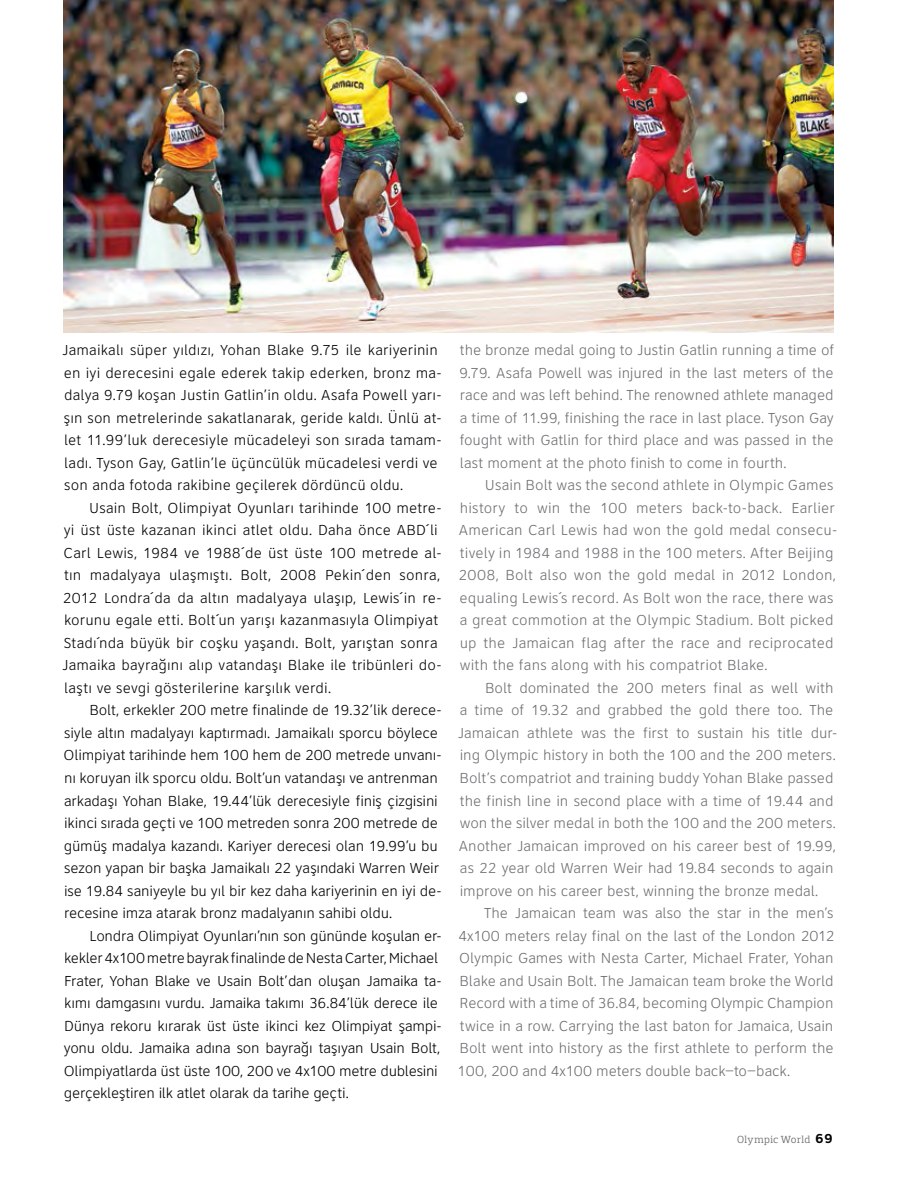
<style>
.page{position:relative;width:919px;height:1187px;background:#fff}
.page>*{position:absolute;margin:0;border:0;box-sizing:border-box;transform-origin:0 0}
.t1{font:300 15px "Clearview One";letter-spacing:-.005em;color:#000}
.t2{font:300 15px "Clearview One";letter-spacing:-.005em;color:#6d6e71}
.t3{font:10.5px "Prelo Slab";letter-spacing:.03em;color:#6d6e71}
.s1{font-family:"Clearview One";font-weight:700;font-size:13.5px;color:#000}
</style>
<div class="page">
<img style="left:64px;top:0;width:769px;height:333px">
<p class="t1" style="left:62px;top:341px;width:377px">Jamaikalı süper yıldızı, Yohan Blake 9.75 ile kariyerinin</p>
<p class="t1" style="left:64px;top:364px;width:379px">en iyi derecesini egale ederek takip ederken, bronz ma-</p>
<p class="t1" style="left:64px;top:386px;width:379px">dalya 9.79 koşan Justin Gatlin’in oldu. Asafa Powell yarı-</p>
<p class="t1" style="left:64px;top:409px;width:379px">şın son metrelerinde sakatlanarak, geride kaldı. Ünlü at-</p>
<p class="t1" style="left:64px;top:431px;width:379px">let 11.99’luk derecesiyle mücadeleyi son sırada tamam-</p>
<p class="t1" style="left:64px;top:454px;width:375px">ladı. Tyson Gay, Gatlin’le üçüncülük mücadelesi verdi ve</p>
<p class="t1" style="left:64px;top:476px;width:340px">son anda fotoda rakibine geçilerek dördüncü oldu.</p>
<p class="t1" style="left:89px;top:499px;width:354px">Usain Bolt, Olimpiyat Oyunları tarihinde 100 metre-</p>
<p class="t1" style="left:64px;top:521px;width:375px">yi üst üste kazanan ikinci atlet oldu. Daha önce ABD´li</p>
<p class="t1" style="left:64px;top:544px;width:379px">Carl Lewis, 1984 ve 1988´de üst üste 100 metrede al-</p>
<p class="t1" style="left:64px;top:566px;width:377px">tın madalyaya ulaşmıştı. Bolt, 2008 Pekin´den sonra,</p>
<p class="t1" style="left:63px;top:589px;width:380px">2012 Londra´da da altın madalyaya ulaşıp, Lewis´in re-</p>
<p class="t1" style="left:64px;top:611px;width:375px">korunu egale etti. Bolt´un yarışı kazanmasıyla Olimpiyat</p>
<p class="t1" style="left:64px;top:634px;width:375px">Stadı´nda büyük bir coşku yaşandı. Bolt, yarıştan sonra</p>
<p class="t1" style="left:62px;top:656px;width:381px">Jamaika bayrağını alıp vatandaşı Blake ile tribünleri do-</p>
<p class="t1" style="left:64px;top:679px;width:268px">laştı ve sevgi gösterilerine karşılık verdi.</p>
<p class="t1" style="left:89px;top:701px;width:353px">Bolt, erkekler 200 metre finalinde de 19.32’lik derece-</p>
<p class="t1" style="left:64px;top:724px;width:375px">siyle altın madalyayı kaptırmadı. Jamaikalı sporcu böylece</p>
<p class="t1" style="left:64px;top:746px;width:379px">Olimpiyat tarihinde hem 100 hem de 200 metrede unvanı-</p>
<p class="t1" style="left:64px;top:769px;width:375px">nı koruyan ilk sporcu oldu. Bolt’un vatandaşı ve antrenman</p>
<p class="t1" style="left:64px;top:791px;width:375px">arkadaşı Yohan Blake, 19.44’lük derecesiyle finiş çizgisini</p>
<p class="t1" style="left:64px;top:814px;width:375px">ikinci sırada geçti ve 100 metreden sonra 200 metrede de</p>
<p class="t1" style="left:64px;top:836px;width:375px">gümüş madalya kazandı. Kariyer derecesi olan 19.99’u bu</p>
<p class="t1" style="left:64px;top:859px;width:376px">sezon yapan bir başka Jamaikalı 22 yaşındaki Warren Weir</p>
<p class="t1" style="left:64px;top:881px;width:379px">ise 19.84 saniyeyle bu yıl bir kez daha kariyerinin en iyi de-</p>
<p class="t1" style="left:64px;top:904px;width:329px">recesine imza atarak bronz madalyanın sahibi oldu.</p>
<p class="t1" style="left:89px;top:926px;width:353px">Londra Olimpiyat Oyunları’nın son gününde koşulan er-</p>
<p class="t1" style="left:64px;top:949px;width:375px">kekler 4x100 metre bayrak finalinde de Nesta Carter, Michael</p>
<p class="t1" style="left:64px;top:971px;width:379px">Frater, Yohan Blake ve Usain Bolt’dan oluşan Jamaika ta-</p>
<p class="t1" style="left:64px;top:994px;width:375px">kımı damgasını vurdu. Jamaika takımı 36.84’lük derece ile</p>
<p class="t1" style="left:64px;top:1016px;width:379px">Dünya rekoru kırarak üst üste ikinci kez Olimpiyat şampi-</p>
<p class="t1" style="left:64px;top:1039px;width:378px">yonu oldu. Jamaika adına son bayrağı taşıyan Usain Bolt,</p>
<p class="t1" style="left:64px;top:1061px;width:375px">Olimpiyatlarda üst üste 100, 200 ve 4x100 metre dublesini</p>
<p class="t1" style="left:64px;top:1084px;width:286px">gerçekleştiren ilk atlet olarak da tarihe geçti.</p>
<p class="t2" style="left:460px;top:341px;width:375px">the bronze medal going to Justin Gatlin running a time of</p>
<p class="t2" style="left:459px;top:364px;width:376px">9.79. Asafa Powell was injured in the last meters of the</p>
<p class="t2" style="left:460px;top:386px;width:375px">race and was left behind. The renowned athlete managed</p>
<p class="t2" style="left:460px;top:409px;width:375px">a time of 11.99, finishing the race in last place. Tyson Gay</p>
<p class="t2" style="left:459px;top:431px;width:375px">fought with Gatlin for third place and was passed in the</p>
<p class="t2" style="left:460px;top:454px;width:328px">last moment at the photo finish to come in fourth.</p>
<p class="t2" style="left:485px;top:476px;width:350px">Usain Bolt was the second athlete in Olympic Games</p>
<p class="t2" style="left:460px;top:499px;width:376px">history to win the 100 meters back-to-back. Earlier</p>
<p class="t2" style="left:459px;top:521px;width:380px">American Carl Lewis had won the gold medal consecu-</p>
<p class="t2" style="left:460px;top:544px;width:375px">tively in 1984 and 1988 in the 100 meters. After Beijing</p>
<p class="t2" style="left:458px;top:566px;width:379px">2008, Bolt also won the gold medal in 2012 London,</p>
<p class="t2" style="left:459px;top:589px;width:375px">equaling Lewis´s record. As Bolt won the race, there was</p>
<p class="t2" style="left:460px;top:611px;width:375px">a great commotion at the Olympic Stadium. Bolt picked</p>
<p class="t2" style="left:459px;top:634px;width:375px">up the Jamaican flag after the race and reciprocated</p>
<p class="t2" style="left:459px;top:656px;width:309px">with the fans along with his compatriot Blake.</p>
<p class="t2" style="left:485px;top:679px;width:350px">Bolt dominated the 200 meters final as well with</p>
<p class="t2" style="left:460px;top:701px;width:375px">a time of 19.32 and grabbed the gold there too. The</p>
<p class="t2" style="left:458px;top:724px;width:381px">Jamaican athlete was the first to sustain his title dur-</p>
<p class="t2" style="left:460px;top:746px;width:377px">ing Olympic history in both the 100 and the 200 meters.</p>
<p class="t2" style="left:459px;top:769px;width:375px">Bolt’s compatriot and training buddy Yohan Blake passed</p>
<p class="t2" style="left:460px;top:791px;width:375px">the finish line in second place with a time of 19.44 and</p>
<p class="t2" style="left:459px;top:814px;width:377px">won the silver medal in both the 100 and the 200 meters.</p>
<p class="t2" style="left:459px;top:836px;width:378px">Another Jamaican improved on his career best of 19.99,</p>
<p class="t2" style="left:460px;top:859px;width:375px">as 22 year old Warren Weir had 19.84 seconds to again</p>
<p class="t2" style="left:459px;top:881px;width:360px">improve on his career best, winning the bronze medal.</p>
<p class="t2" style="left:484px;top:904px;width:351px">The Jamaican team was also the star in the men’s</p>
<p class="t2" style="left:458px;top:926px;width:377px">4x100 meters relay final on the last of the London 2012</p>
<p class="t2" style="left:459px;top:949px;width:376px">Olympic Games with Nesta Carter, Michael Frater, Yohan</p>
<p class="t2" style="left:459px;top:971px;width:375px">Blake and Usain Bolt. The Jamaican team broke the World</p>
<p class="t2" style="left:459px;top:994px;width:375px">Record with a time of 36.84, becoming Olympic Champion</p>
<p class="t2" style="left:460px;top:1016px;width:375px">twice in a row. Carrying the last baton for Jamaica, Usain</p>
<p class="t2" style="left:459px;top:1039px;width:375px">Bolt went into history as the first athlete to perform the</p>
<p class="t2" style="left:457px;top:1061px;width:334px">100, 200 and 4x100 meters double back–to–back.</p>
<p class="t3" style="left:737px;top:1133px;width:98px">Olympic World <span class="s1">69</span></p>
</div>
